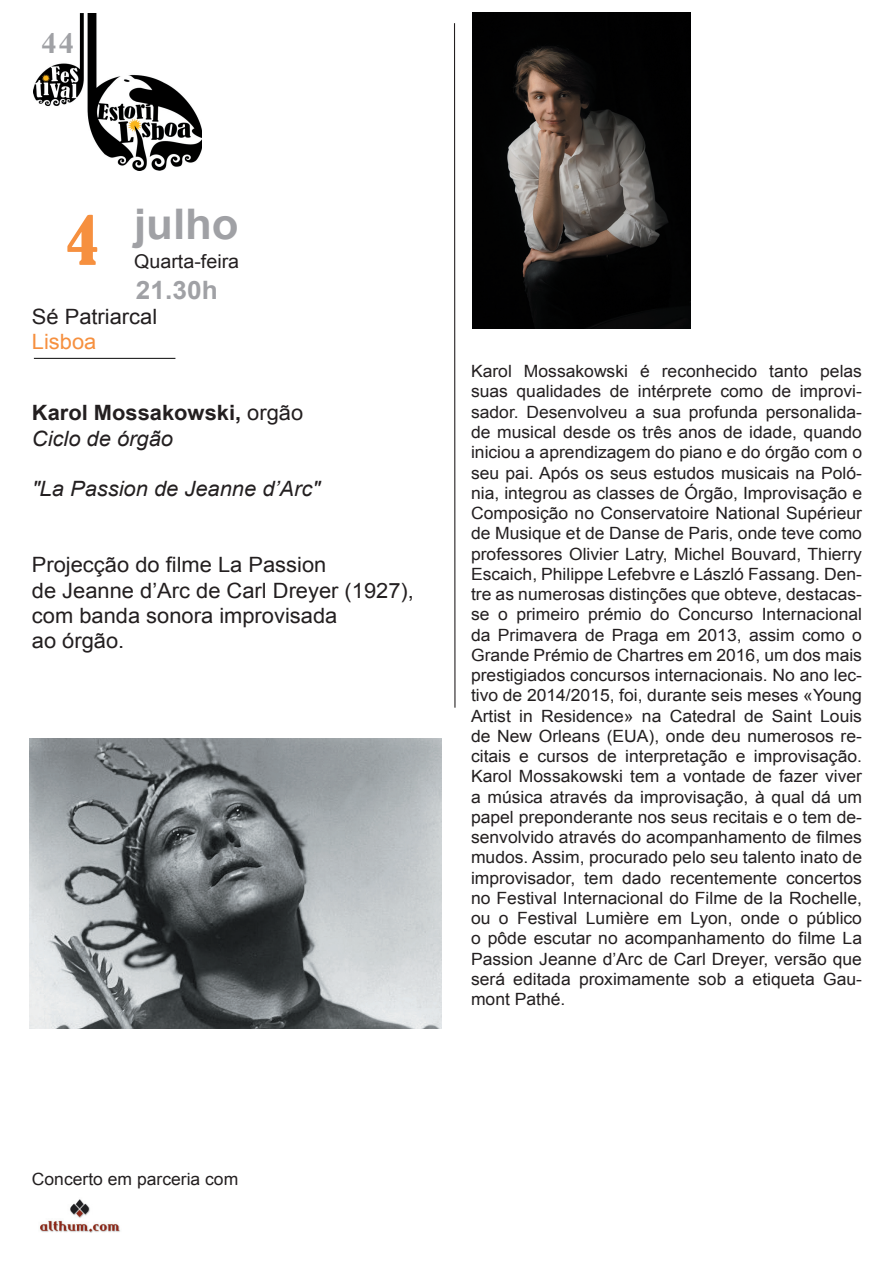
<style>
.page{position:relative;width:893px;height:1263px;background:#fff}
.page>*{position:absolute;margin:0;border:0;box-sizing:border-box;transform-origin:0 0}
.t1{font:condensed 63.3px "Bernard";color:#f6903f;scale:1.04 1}
.t2{font:700 42.15px "Arial";color:#a0a1a5;scale:1.04 1}
.t3{font:700 29.55px "Times New Roman";color:#a0a1a5;scale:1.04 1}
.t4{font:700 25.35px "Arial";color:#a0a1a5;scale:1.04 1}
.t5{font:21.15px/25.3px "Arial";color:#231f20;scale:1.04 1}
.t6{font:700 21.15px/25.3px "Arial";color:#231f20;scale:1.04 1}
.t7{font:italic 21.15px "Arial";color:#231f20;scale:1.04 1}
.t8{font:21.15px "Arial";color:#f6903f;scale:1.04 1}
.t9{font:19.05px "Arial";color:#231f20;scale:1.04 1}
.t10{font:16.95px/20.2px "Arial";color:#231f20;text-align:justify;scale:1.04 1}
.s1{font-weight:400}
.s2{font-weight:400;font-style:italic}
</style>
<div class="page">
<img style="left:34px;top:13px;width:168px;height:157px">
<div style="left:40px;top:32px;width:35px;height:28px;background:#fff"></div>
<svg style="left:35px;top:29px;width:42px;height:28px"></svg>
<hr style="left:454px;top:23px;width:1px;height:685px;background:#231f20">
<img style="left:473px;top:13px;width:218px;height:315px">
<hr style="left:34px;top:358px;width:141px;height:1px;background:#000">
<img style="left:40px;top:1199px;width:80px;height:33px">
<img style="left:30px;top:739px;width:411px;height:289px">
<h3 class="t3" style="left:41px;top:23px;width:33px">44</h3>
<h1 class="t1" style="left:66px;top:204px;width:32px">4</h1>
<h2 class="t2" style="left:134px;top:196px;width:102px">julho</h2>
<p class="t9" style="left:134px;top:249px;width:103px">Quarta-feira</p>
<h3 class="t4" style="left:136px;top:273px;width:80px">21.30h</h3>
<p class="t5" style="left:32px;top:304px;width:122px">Sé Patriarcal</p>
<p class="t8" style="left:32px;top:328px;width:64px">Lisboa</p>
<p class="t6" style="left:32px;top:401px;width:262px">Karol Mossakowski, <span class="s1">orgão<br></span><span class="s2">Ciclo de órgão</span></p>
<p class="t7" style="left:32px;top:475px;width:279px">"La Passion de Jeanne d’Arc"</p>
<p class="t5" style="left:32px;top:552px;width:369px">Projecção do filme La Passion<br>de Jeanne d’Arc de Carl Dreyer (1927), com banda sonora improvisada<br>ao órgão.</p>
<p class="t10" style="left:471px;top:361px;width:377px">Karol Mossakowski é reconhecido tanto pelas suas qualidades de intérprete como de improvi&shy;sador. Desenvolveu a sua profunda personalida&shy;de musical desde os três anos de idade, quando iniciou a aprendizagem do piano e do órgão com o seu pai. Após os seus estudos musicais na Poló&shy;nia, integrou as classes de Órgão, Improvisação e Composição no Conservatoire National Supérieur de Musique et de Danse de Paris, onde teve como professores Olivier Latry, Michel Bouvard, Thierry Escaich, Philippe Lefebvre e László Fassang. Den&shy;tre as numerosas distinções que obteve, destacas&shy;se o primeiro prémio do Concurso Internacional da Primavera de Praga em 2013, assim como o Grande Prémio de Chartres em 2016, um dos mais prestigiados concursos internacionais. No ano lec&shy;tivo de 2014/2015, foi, durante seis meses «Young Artist in Residence» na Catedral de Saint Louis de New Orleans (EUA), onde deu numerosos re&shy;citais e cursos de interpretação e improvisação.<br>Karol Mossakowski tem a vontade de fazer viver a música através da improvisação, à qual dá um papel preponderante nos seus recitais e o tem de&shy;senvolvido através do acompanhamento de filmes mudos. Assim, procurado pelo seu talento inato de improvisador, tem dado recentemente concertos no Festival Internacional do Filme de la Rochelle, ou o Festival Lumière em Lyon, onde o público o pôde escutar no acompanhamento do filme La Passion Jeanne d’Arc de Carl Dreyer, versão que será editada proximamente sob a etiqueta Gau&shy;mont Pathé.</p>
<p class="t10" style="left:32px;top:1169px;width:200px">Concerto em parceria com</p>
</div>
